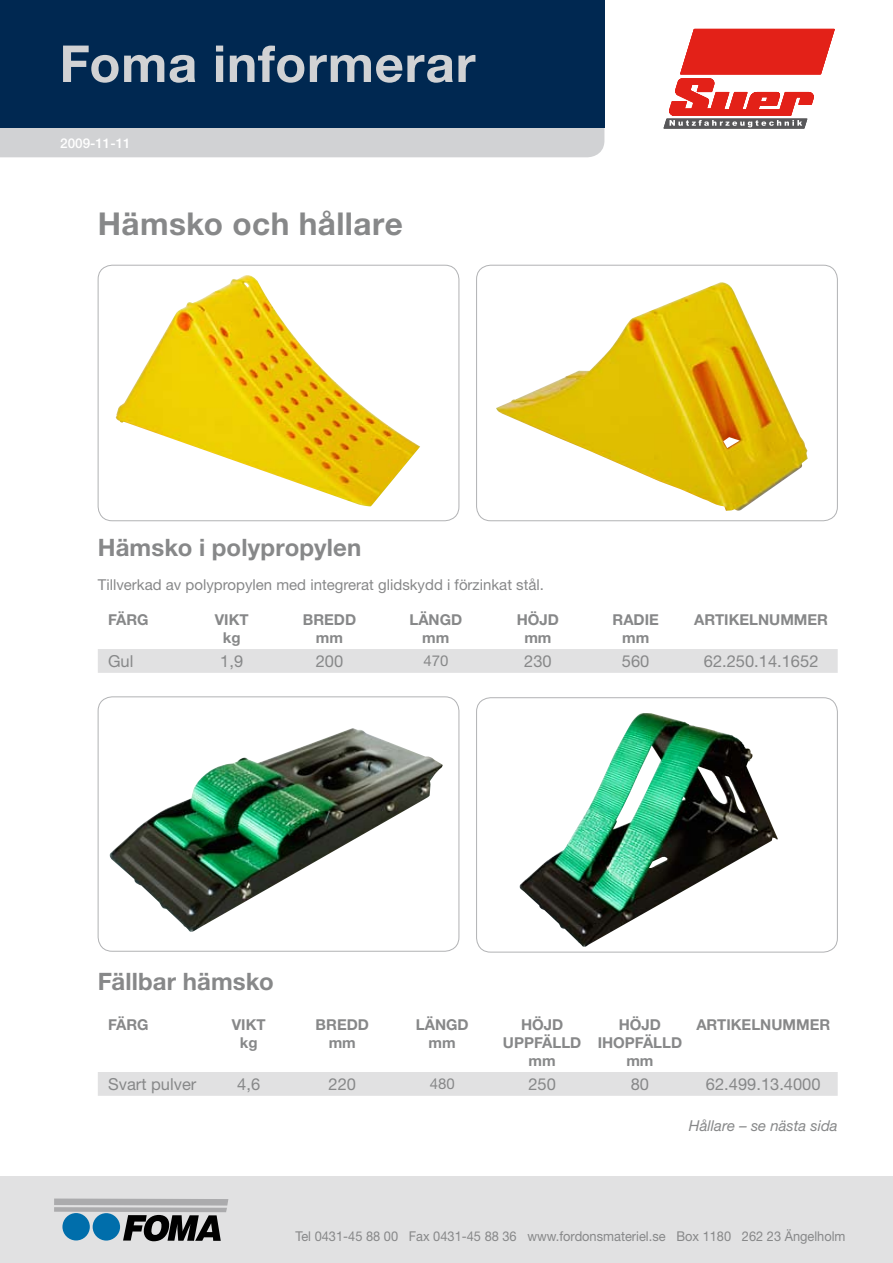
<style>
.page{position:relative;width:893px;height:1263px;background:#fff}
.page>*{position:absolute;margin:0;border:0;box-sizing:border-box;transform-origin:0 0}
.t1{font:700 51px "Helvetica Neue LT Std";letter-spacing:.01em;color:#d1d2d4}
.t2{font:700 31.5px "Helvetica Neue LT Std";color:#878889}
.t3{font:700 24px "Helvetica Neue LT Std";letter-spacing:.005em;color:#878889}
.t4{font:16.5px "Helvetica Neue LT Std";color:#878889}
.t5{font:700 15px/18px "Helvetica Neue LT Std";color:#878889;text-align:center}
.t6{font:15px "Helvetica Neue LT Std";color:#878889}
.t7{font:italic 15px "Helvetica Neue LT Std";color:#878889}
.t8{font:13.5px "Helvetica Neue LT Std";color:#878889;scale:.95 1}
.t9{font:500 13.5px "Helvetica Neue LT Std";color:#fff}
</style>
<div class="page">
<div style="left:0;top:128px;width:604px;height:29px;background:#d1d2d4"></div>
<div style="left:0;top:0;width:604px;height:128px;background:#002851"></div>
<div style="left:0;top:1176px;width:893px;height:87px;background:#e1e1e2"></div>
<svg style="left:54px;top:1199px;width:174px;height:42px"></svg>
<hr style="left:664px;top:128px;width:140px;height:1px;background:#58585a">
<svg style="left:664px;top:29px;width:170px;height:99px"></svg>
<div style="left:98px;top:649px;width:740px;height:24px;background:#e1e1e2"></div>
<img style="left:116px;top:275px;width:304px;height:231px">
<div style="left:98px;top:265px;width:361px;height:256px;border:1px solid #b1b2b4;border-radius:14px"></div>
<img style="left:496px;top:282px;width:312px;height:229px">
<div style="left:476px;top:265px;width:362px;height:256px;border:1px solid #b1b2b4;border-radius:14px"></div>
<div style="left:98px;top:1072px;width:740px;height:24px;background:#e1e1e2"></div>
<img style="left:110px;top:728px;width:333px;height:204px">
<div style="left:98px;top:696px;width:361px;height:255px;border:1px solid #b1b2b4;border-radius:14px"></div>
<img style="left:520px;top:713px;width:258px;height:234px">
<div style="left:476px;top:697px;width:362px;height:255px;border:1px solid #b1b2b4;border-radius:14px"></div>
<h1 class="t1" style="left:60px;top:32px;width:418px">Foma informerar</h1>
<p class="t9" style="left:60px;top:135px;width:72px">2009-11-11</p>
<h2 class="t2" style="left:98px;top:204px;width:307px">Hämsko och hållare</h2>
<h3 class="t3" style="left:98px;top:533px;width:265px">Hämsko i polypropylen</h3>
<p class="t6" style="left:98px;top:576px;width:448px">Tillverkad av polypropylen med integrerat glidskydd i förzinkat stål.</p>
<p class="t5" style="left:108px;top:610px;width:42px">färg</p>
<p class="t5" style="left:215px;top:610px;width:35px">vikt kg</p>
<p class="t5" style="left:303px;top:610px;width:55px">bredd mm</p>
<p class="t5" style="left:409px;top:610px;width:54px">längd mm</p>
<p class="t5" style="left:517px;top:610px;width:44px">höjd mm</p>
<p class="t5" style="left:612px;top:610px;width:48px">radie mm</p>
<p class="t5" style="left:694px;top:610px;width:135px">artikelnummer</p>
<p class="t4" style="left:108px;top:651px;width:27px">Gul</p>
<p class="t4" style="left:220px;top:651px;width:24px">1,9</p>
<p class="t4" style="left:316px;top:651px;width:29px">200</p>
<p class="t6" style="left:423px;top:651px;width:27px">470</p>
<p class="t4" style="left:524px;top:651px;width:29px">230</p>
<p class="t4" style="left:622px;top:651px;width:29px">560</p>
<p class="t4" style="left:704px;top:651px;width:116px">62.250.14.1652</p>
<h3 class="t3" style="left:98px;top:966px;width:178px">Fällbar hämsko</h3>
<p class="t5" style="left:108px;top:1015px;width:42px">färg</p>
<p class="t5" style="left:232px;top:1015px;width:35px">vikt kg</p>
<p class="t5" style="left:316px;top:1015px;width:55px">bredd mm</p>
<p class="t5" style="left:416px;top:1015px;width:54px">längd mm</p>
<p class="t5" style="left:503px;top:1015px;width:80px">höjd uppfälld mm</p>
<p class="t5" style="left:598px;top:1015px;width:86px">Höjd ihopfälld mm</p>
<p class="t5" style="left:696px;top:1015px;width:135px">artikelnummer</p>
<p class="t4" style="left:108px;top:1074px;width:90px">Svart pulver</p>
<p class="t4" style="left:237px;top:1074px;width:24px">4,6</p>
<p class="t4" style="left:329px;top:1074px;width:29px">220</p>
<p class="t6" style="left:430px;top:1075px;width:27px">480</p>
<p class="t4" style="left:528px;top:1074px;width:29px">250</p>
<p class="t4" style="left:631px;top:1074px;width:20px">80</p>
<p class="t4" style="left:706px;top:1074px;width:116px">62.499.13.4000</p>
<p class="t7" style="left:689px;top:1117px;width:150px">Hållare – se nästa sida</p>
<p class="t8" style="left:295px;top:1228px;width:580px">Tel 0431-45 88 00 Fax 0431-45 88 36 www.fordonsmateriel.se Box 1180 262 23 Ängelholm</p>
</div>
